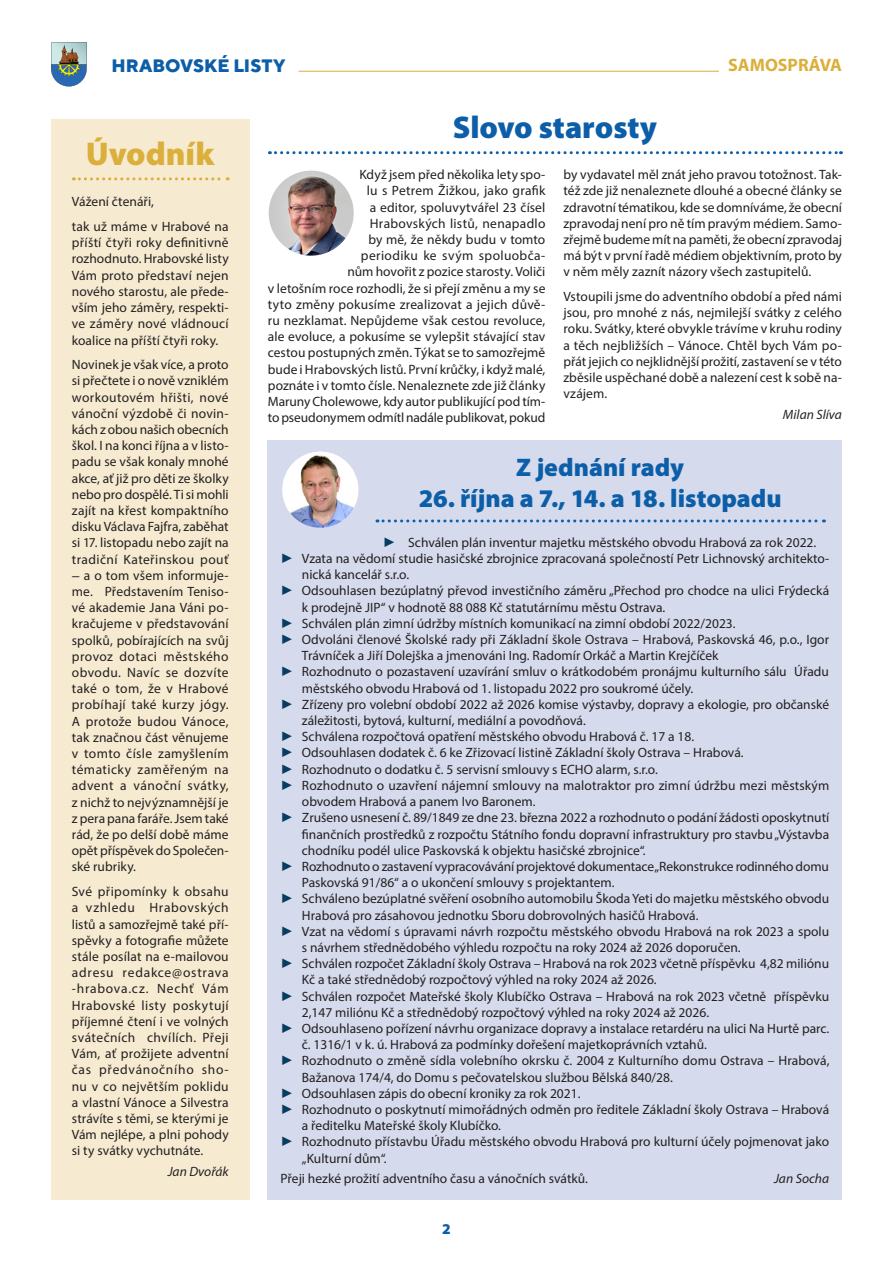
<style>
.page{position:relative;width:893px;height:1263px;background:#fff}
.page>*{position:absolute;margin:0;border:0;box-sizing:border-box;transform-origin:0 0}
.t1{font:900 33px "Myriad Pro";color:#dbaf3b}
.t2{font:900 31.5px "Myriad Pro";color:#0d5ea8}
.t3{font:900 25.5px "Myriad Pro";color:#0d5ea8}
.t4{font:800 18px "TT Norms";letter-spacing:.005em;color:#0d5ea8}
.t5{font:700 18px "Myriad Pro";color:#dbaf3b}
.t6{font:900 15px "Myriad Pro";color:#0d5ea8}
.t7{font:13.5px/16.2px "Myriad Pro";color:#231f20;text-align:justify}
.t8{font:italic 13.5px "Myriad Pro";letter-spacing:.005em;color:#231f20}
.s1{font-family:"Proxima Nova"}
.s2{font-family:"Times New Roman";color:#083c60}
</style>
<div class="page">
<hr style="left:298px;top:71px;width:493px;height:1px;background:#dbaf3b">
<svg style="left:51px;top:43px;width:36px;height:43px;background:#849ca2"></svg>
<div style="left:720px;top:49px;width:122px;height:31px;background:#fff"></div>
<div style="left:51px;top:119px;width:199px;height:1080px;background:#f6ebd1"></div>
<svg style="left:73px;top:177px;width:155px;height:3px"></svg>
<div style="left:268px;top:440px;width:574px;height:759px;background:#d5dbec"></div>
<svg style="left:377px;top:519px;width:447px;height:3px"></svg>
<div style="left:282px;top:452px;width:76px;height:76px;background:#fff;border-radius:50%"></div>
<img style="left:287px;top:452px;width:67px;height:76px">
<svg style="left:269px;top:151px;width:572px;height:3px"></svg>
<img style="left:269px;top:171px;width:85px;height:85px;border-radius:43px">
<h3 class="t4" style="left:111px;top:54px;width:176px">HRABOVSKÉ LISTY</h3>
<h3 class="t5" style="left:728px;top:53px;width:115px">SAMOSPRÁVA</h3>
<h1 class="t1" style="left:86px;top:135px;width:130px">Úvodník</h1>
<p class="t7" style="left:72px;top:189px;width:158px;line-height:24.8px">Vážení čtenáři,<br>tak už máme v Hrabové na</p>
<p class="t7" style="left:72px;top:234px;width:158px">příští čtyři roky definitivně rozhodnuto. Hrabovské listy Vám proto představí nejen nového starostu, ale přede&shy;vším jeho záměry, respekti&shy;ve záměry nové vládnoucí koalice na příští čtyři roky.</p>
<p class="t7" style="left:72px;top:356px;width:158px">Novinek je však více, a proto si přečtete i o nově vzniklém workoutovém hřišti, nové vánoční výzdobě či novin&shy;kách z obou našich obecních škol. I na konci října a v listo&shy;padu se však konaly mnohé akce, ať již pro děti ze školky nebo pro dospělé. Ti si mohli zajít na křest kompaktního disku Václava Fajfra, zaběhat si 17. listopadu nebo zajít na tradiční Kateřinskou pouť</p>
<p class="t7" style="left:72px;top:567px;width:158px"><span class="s1">–</span> a o tom všem informuje&shy;me. Představením Teniso&shy;vé akademie Jana Váni po&shy;kračujeme v představování spolků, pobírajících na svůj provoz dotaci městského obvodu. Navíc se dozvíte také o tom, že v Hrabové probíhají také kurzy jógy.<br>A protože budou Vánoce, tak značnou část věnujeme v tomto čísle zamyšlením tématicky zaměřeným na advent a vánoční svátky, z nichž to nejvýznamnější je z pera pana faráře. Jsem také rád, že po delší době máme opět příspěvek do Společen&shy;ské rubriky.</p>
<p class="t7" style="left:72px;top:883px;width:158px">Své připomínky k obsahu a vzhledu Hrabovských listů a samozřejmě také pří&shy;spěvky a fotografie můžete stále posílat na e-mailovou adresu redakce@ostrava -hrabova.cz. Nechť Vám Hrabovské listy poskytují příjemné čtení i ve volných svátečních chvílích. Přeji Vám, ať prožijete adventní čas předvánočního sho&shy;nu v co největším poklidu a vlastní Vánoce a Silvestra strávíte s těmi, se kterými je Vám nejlépe, a plni pohody si ty svátky vychutnáte.</p>
<p class="t8" style="left:168px;top:1163px;width:63px">Jan Dvořák</p>
<h2 class="t2" style="left:453px;top:110px;width:206px">Slovo starosty</h2>
<p class="t7" style="left:268px;top:166px;width:279px;text-align:right">Když jsem před několika lety spo-<br>lu s Petrem Žižkou, jako grafik<br>a editor, spoluvytvářel 23 čísel<br>Hrabovských listů, nenapadlo<br>by mě, že někdy budu v tomto<br>periodiku ke svým spoluobča-<br>nům hovořit z pozice starosty. Voliči<br>v letošním roce rozhodli, že si přejí změnu a my se tyto změny pokusíme zrealizovat a jejich důvě&shy;ru nezklamat. Nepůjdeme však cestou revoluce, ale evoluce, a pokusíme se vylepšit stávající stav cestou postupných změn. Týkat se to samozřejmě bude i Hrabovských listů. První krůčky, i když malé, poznáte i v tomto čísle. Nenaleznete zde již články Maruny Cholewowe, kdy autor publikující pod tím&shy;to pseudonymem odmítl nadále publikovat, pokud</p>
<p class="t7" style="left:563px;top:166px;width:280px">by vydavatel měl znát jeho pravou totožnost. Tak&shy;též zde již nenaleznete dlouhé a obecné články se zdravotní tématikou, kde se domníváme, že obecní zpravodaj není pro ně tím pravým médiem. Samo&shy;zřejmě budeme mít na paměti, že obecní zpravodaj má být v první řadě médiem objektivním, proto by v něm měly zaznít názory všech zastupitelů.</p>
<p class="t7" style="left:563px;top:288px;width:280px">Vstoupili jsme do adventního období a před námi jsou, pro mnohé z nás, nejmilejší svátky z celého roku. Svátky, které obvykle trávíme v kruhu rodiny a těch nejbližších – Vánoce. Chtěl bych Vám po&shy;přát jejich co nejklidnější prožití, zastavení se v této zběsile uspěchané době a nalezení cest k sobě na&shy;vzájem.</p>
<p class="t8" style="left:783px;top:406px;width:61px">Milan Slíva</p>
<h3 class="t3" style="left:516px;top:453px;width:169px">Z jednání rady</h3>
<h3 class="t3" style="left:419px;top:484px;width:364px">26. října a 7., 14. a 18. listopadu</h3>
<p class="t7" style="left:383px;top:534px;width:435px"><span class="s2">►</span> Schválen plán inventur majetku městského obvodu Hrabová za rok 2022.</p>
<p class="t7" style="left:281px;top:550px;width:550px"><span class="s2">►</span> Vzata na vědomí studie hasičské zbrojnice zpracovaná společností Petr Lichnovský architekto-</p>
<p class="t7" style="left:302px;top:566px;width:109px">nická kancelář s.r.o.</p>
<p class="t7" style="left:281px;top:583px;width:550px"><span class="s2">►</span> Odsouhlasen bezúplatný převod investičního záměru „Přechod pro chodce na ulici Frýdecká</p>
<p class="t7" style="left:302px;top:599px;width:365px">k prodejně JIP“ v hodnotě 88 088 Kč statutárnímu městu Ostrava.</p>
<p class="t7" style="left:281px;top:615px;width:456px"><span class="s2">►</span> Schválen plán zimní údržby místních komunikací na zimní období 2022/2023.</p>
<p class="t7" style="left:281px;top:631px;width:550px"><span class="s2">►</span> Odvoláni členové Školské rady při Základní škole Ostrava – Hrabová, Paskovská 46, p.o., Igor</p>
<p class="t7" style="left:302px;top:647px;width:418px">Trávníček a Jiří Dolejška a jmenováni Ing. Radomír Orkáč a Martin Krejčíček</p>
<p class="t7" style="left:281px;top:664px;width:550px"><span class="s2">►</span> Rozhodnuto o pozastavení uzavírání smluv o krátkodobém pronájmu kulturního sálu Úřadu</p>
<p class="t7" style="left:302px;top:680px;width:393px">městského obvodu Hrabová od 1. listopadu 2022 pro soukromé účely.</p>
<p class="t7" style="left:281px;top:696px;width:550px"><span class="s2">►</span> Zřízeny pro volební období 2022 až 2026 komise výstavby, dopravy a ekologie, pro občanské</p>
<p class="t7" style="left:302px;top:712px;width:285px">záležitosti, bytová, kulturní, mediální a povodňová.</p>
<p class="t7" style="left:281px;top:728px;width:415px"><span class="s2">►</span> Schválena rozpočtová opatření městského obvodu Hrabová č. 17 a 18.</p>
<p class="t7" style="left:281px;top:745px;width:465px"><span class="s2">►</span> Odsouhlasen dodatek č. 6 ke Zřizovací listině Základní školy Ostrava – Hrabová.</p>
<p class="t7" style="left:281px;top:761px;width:379px"><span class="s2">►</span> Rozhodnuto o dodatku č. 5 servisní smlouvy s ECHO alarm, s.r.o.</p>
<p class="t7" style="left:281px;top:777px;width:550px"><span class="s2">►</span> Rozhodnuto o uzavření nájemní smlouvy na malotraktor pro zimní údržbu mezi městským</p>
<p class="t7" style="left:302px;top:793px;width:235px">obvodem Hrabová a panem Ivo Baronem.</p>
<p class="t7" style="left:281px;top:809px;width:550px"><span class="s2">►</span> Zrušeno usnesení č. 89/1849 ze dne 23. března 2022 a rozhodnuto o podání žádosti oposkytnutí</p>
<p class="t7" style="left:302px;top:826px;width:529px">finančních prostředků z rozpočtu Státního fondu dopravní infrastruktury pro stavbu „Výstavba</p>
<p class="t7" style="left:302px;top:842px;width:345px">chodníku podél ulice Paskovská k objektu hasičské zbrojnice“.</p>
<p class="t7" style="left:281px;top:858px;width:550px"><span class="s2">►</span> Rozhodnuto o zastavení vypracovávání projektové dokumentace „Rekonstrukce rodinného domu</p>
<p class="t7" style="left:302px;top:874px;width:314px">Paskovská 91/86“ a o ukončení smlouvy s projektantem.</p>
<p class="t7" style="left:281px;top:890px;width:550px"><span class="s2">►</span> Schváleno bezúplatné svěření osobního automobilu Škoda Yeti do majetku městského obvodu</p>
<p class="t7" style="left:302px;top:907px;width:398px">Hrabová pro zásahovou jednotku Sboru dobrovolných hasičů Hrabová.</p>
<p class="t7" style="left:281px;top:923px;width:550px"><span class="s2">►</span> Vzat na vědomí s úpravami návrh rozpočtu městského obvodu Hrabová na rok 2023 a spolu</p>
<p class="t7" style="left:302px;top:939px;width:440px">s návrhem střednědobého výhledu rozpočtu na roky 2024 až 2026 doporučen.</p>
<p class="t7" style="left:281px;top:955px;width:550px"><span class="s2">►</span> Schválen rozpočet Základní školy Ostrava – Hrabová na rok 2023 včetně příspěvku 4,82 miliónu</p>
<p class="t7" style="left:302px;top:971px;width:356px">Kč a také střednědobý rozpočtový výhled na roky 2024 až 2026.</p>
<p class="t7" style="left:281px;top:988px;width:550px"><span class="s2">►</span> Schválen rozpočet Mateřské školy Klubíčko Ostrava – Hrabová na rok 2023 včetně příspěvku</p>
<p class="t7" style="left:302px;top:1004px;width:409px">2,147 miliónu Kč a střednědobý rozpočtový výhled na roky 2024 až 2026.</p>
<p class="t7" style="left:281px;top:1020px;width:550px"><span class="s2">►</span> Odsouhlaseno pořízení návrhu organizace dopravy a instalace retardéru na ulici Na Hurtě parc.</p>
<p class="t7" style="left:302px;top:1036px;width:406px">č. 1316/1 v k. ú. Hrabová za podmínky dořešení majetkoprávních vztahů.</p>
<p class="t7" style="left:281px;top:1052px;width:550px"><span class="s2">►</span> Rozhodnuto o změně sídla volebního okrsku č. 2004 z Kulturního domu Ostrava – Hrabová,</p>
<p class="t7" style="left:302px;top:1069px;width:372px">Bažanova 174/4, do Domu s pečovatelskou službou Bělská 840/28.</p>
<p class="t7" style="left:281px;top:1085px;width:301px"><span class="s2">►</span> Odsouhlasen zápis do obecní kroniky za rok 2021.</p>
<p class="t7" style="left:281px;top:1101px;width:550px"><span class="s2">►</span> Rozhodnuto o poskytnutí mimořádných odměn pro ředitele Základní školy Ostrava – Hrabová</p>
<p class="t7" style="left:302px;top:1117px;width:201px">a ředitelku Mateřské školy Klubíčko.</p>
<p class="t7" style="left:281px;top:1133px;width:550px"><span class="s2">►</span> Rozhodnuto přístavbu Úřadu městského obvodu Hrabová pro kulturní účely pojmenovat jako</p>
<p class="t7" style="left:302px;top:1150px;width:86px">„Kulturní dům“.</p>
<p class="t7" style="left:281px;top:1170px;width:309px">Přeji hezké prožití adventního času a vánočních svátků.</p>
<p class="t8" style="left:774px;top:1170px;width:57px">Jan Socha</p>
<p class="t6" style="left:442px;top:1220px;width:10px">2</p>
</div>
